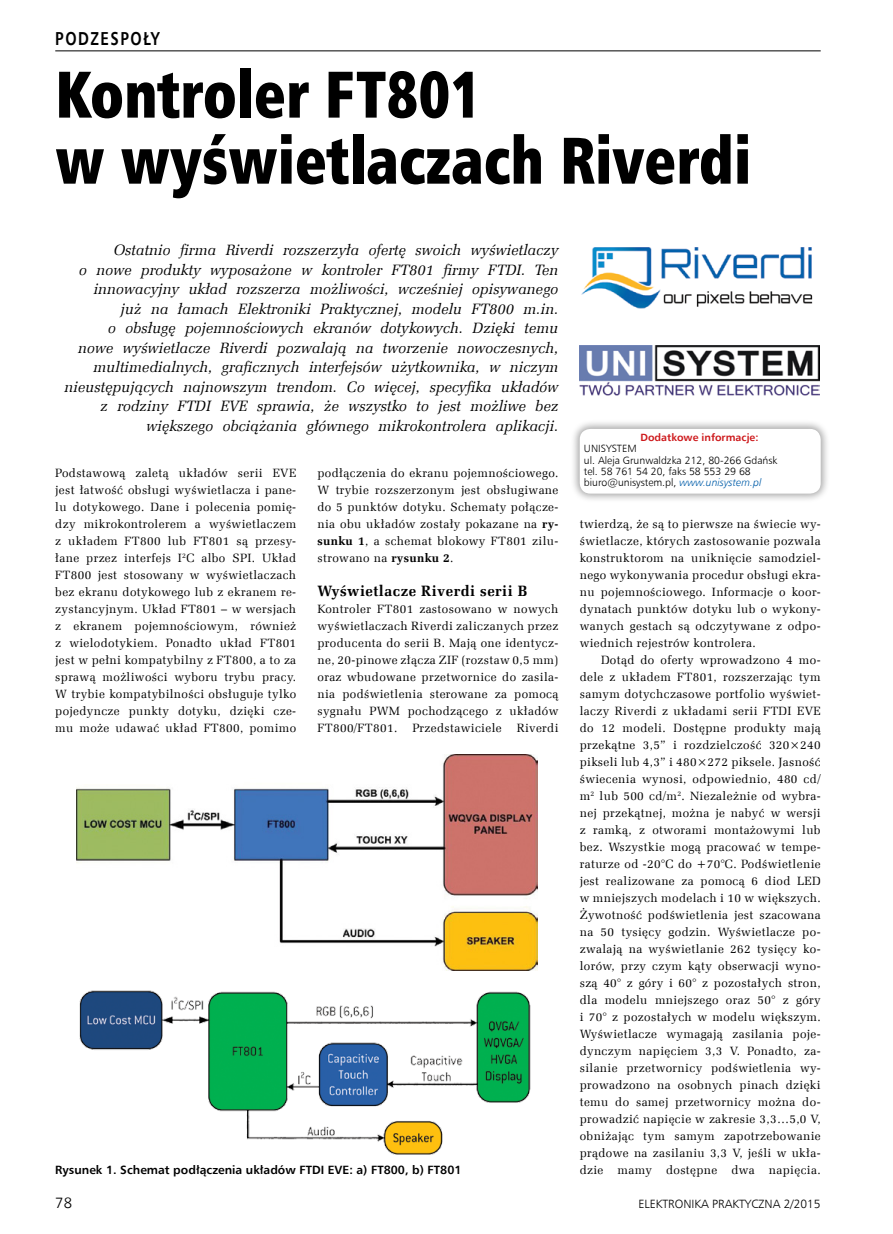
<style>
.page{position:relative;width:893px;height:1234px;background:#fff}
.page>*{position:absolute;margin:0;border:0;box-sizing:border-box;transform-origin:0 0}
._9_Tytul{font:66px/66px "Humnst 777 X Blk Cn EU";color:#000;scale:.9 1}
.t1{font:700 18.75px "Humnst 777 EU";letter-spacing:.1em;color:#000;scale:.8 1}
._2_Lead{font:italic 15px/19.5px "Zapf Ellipt EU";letter-spacing:.005em;color:#000;text-align:right}
._3_Srodtytul{font:700 15px "Zapf Ellipt EU";letter-spacing:.03em;color:#000}
.t2{font:15px "Humnst 777 Lt EU";color:#000}
._1_Body{font:12px/17px "Zapf Ellipt EU";letter-spacing:.03em;color:#000;text-align:justify}
._4_Podpis{font:700 12px "Humnst 777 EU";color:#000}
.t3{font:12px "Humnst 777 Lt EU";color:#000}
.t4{font:10.5px "Humnst 777 Lt EU";color:#000}
.t5{font:700 10.5px "Humnst 777 EU";color:#cd171a}
.s1{font-weight:700}
.s2{font-style:italic;color:#005da9}
</style>
<div class="page">
<hr style="left:55px;top:51px;width:766px;height:1px;background:#000">
<div style="left:570px;top:419px;width:261px;height:84px;background:#000;opacity:.35"></div>
<div style="left:580px;top:429px;width:241px;height:64px;background:#fff;border-radius:11px"></div>
<img style="left:580px;top:345px;width:240px;height:51px">
<img style="left:76px;top:754px;width:462px;height:215px">
<img style="left:79px;top:990px;width:452px;height:165px">
<img style="left:581px;top:247px;width:232px;height:62px">
<p class="t1" style="left:55px;top:27px;width:132px">PODZESPOŁY</p>
<p class="_9_Tytul" style="left:55px;top:62px;width:775px">Kontroler FT801<br>w wyświetlaczach Riverdi</p>
<p class="_2_Lead" style="left:65px;top:241px;width:495px">Ostatnio firma Riverdi rozszerzyła ofertę swoich wyświetlaczy<br>o nowe produkty wyposażone w kontroler FT801 firmy FTDI. Ten innowacyjny układ rozszerza możliwości, wcześniej opisywanego<br>już na łamach Elektroniki Praktycznej, modelu FT800 m.in.<br>o obsługę pojemnościowych ekranów dotykowych. Dzięki temu<br>nowe wyświetlacze Riverdi pozwalają na tworzenie nowoczesnych, multimedialnych, graficznych interfejsów użytkownika, w niczym nieustępujących najnowszym trendom. Co więcej, specyfika układów z rodziny FTDI EVE sprawia, że wszystko to jest możliwe bez większego obciążania głównego mikrokontrolera aplikacji.</p>
<p class="_1_Body" style="left:317px;top:464px;width:242px">podłączenia do ekranu pojemnościowego.<br>W trybie rozszerzonym jest obsługiwane do 5 punktów dotyku. Schematy połącze&shy;nia obu układów zostały pokazane na <span class="s1">ry&shy;sunku 1</span>, a schemat blokowy FT801 zilu&shy;strowano na <span class="s1">rysunku 2</span>.</p>
<p class="_3_Srodtytul" style="left:317px;top:581px;width:211px">Wyświetlacze Riverdi serii B</p>
<p class="_1_Body" style="left:317px;top:600px;width:242px">Kontroler FT801 zastosowano w nowych wyświetlaczach Riverdi zaliczanych przez producenta do serii B. Mają one identycz&shy;ne, 20-pinowe złącza ZIF (rozstaw 0,5 mm) oraz wbudowane przetwornice do zasila&shy;nia podświetlenia sterowane za pomocą sygnału PWM pochodzącego z układów FT800/FT801.</p>
<p class="_1_Body" style="left:55px;top:464px;width:242px">Podstawową zaletą układów serii EVE jest łatwość obsługi wyświetlacza i pane&shy;lu dotykowego. Dane i polecenia pomię&shy;dzy mikrokontrolerem a wyświetlaczem z układem FT800 lub FT801 są przesy&shy;łane przez interfejs I<sup>2</sup>C albo SPI. Układ FT800 jest stosowany w wyświetlaczach bez ekranu dotykowego lub z ekranem re&shy;zystancyjnym. Układ FT801 – w wersjach z ekranem pojemnościowym, również z wielodotykiem. Ponadto układ FT801 jest w pełni kompatybilny z FT800, a to za sprawą możliwości wyboru trybu pracy.<br>W trybie kompatybilności obsługuje tylko pojedyncze punkty dotyku, dzięki cze&shy;mu może udawać układ FT800, pomimo</p>
<p class="_1_Body" style="left:412px;top:719px;width:91px">Przedstawiciele</p>
<p class="_1_Body" style="left:517px;top:719px;width:43px">Riverdi</p>
<p class="_4_Podpis" style="left:55px;top:1162px;width:408px">Rysunek 1. Schemat podłączenia układów FTDI EVE: a) FT800, b) FT801</p>
<p class="t5" style="left:640px;top:430px;width:120px">Dodatkowe informacje:</p>
<p class="t4" style="left:584px;top:442px;width:54px">UNISYSTEM</p>
<p class="t4" style="left:584px;top:453px;width:195px">ul. Aleja Grunwaldzka 212, 80-266 Gdańsk</p>
<p class="t4" style="left:584px;top:464px;width:168px">tel. 58 761 54 20, faks 58 553 29 68</p>
<p class="t4" style="left:584px;top:476px;width:179px">biuro@unisystem.pl, <span class="s2">www.unisystem.pl</span></p>
<p class="_1_Body" style="left:580px;top:515px;width:242px">twierdzą, że są to pierwsze na świecie wy&shy;świetlacze, których zastosowanie pozwala konstruktorom na uniknięcie samodziel&shy;nego wykonywania procedur obsługi ekra&shy;nu pojemnościowego. Informacje o koor&shy;dynatach punktów dotyku lub o wykony&shy;wanych gestach są odczytywane z odpo&shy;wiednich rejestrów kontrolera.</p>
<p class="_1_Body" style="left:580px;top:651px;width:242px;text-indent:21px">Dotąd do oferty wprowadzono 4 mo&shy;dele z układem FT801, rozszerzając tym samym dotychczasowe portfolio wyświet&shy;laczy Riverdi z układami serii FTDI EVE do 12 modeli. Dostępne produkty mają przekątne 3,5” i rozdzielczość 320×240 pikseli lub 4,3” i 480×272 piksele. Jasność świecenia wynosi, odpowiednio, 480 cd/ m<sup>2</sup> lub 500 cd/m<sup>2</sup>. Niezależnie od wybra&shy;nej przekątnej, można je nabyć w wersji z ramką, z otworami montażowymi lub bez. Wszystkie mogą pracować w tempe&shy;raturze od -20°C do +70°C. Podświetlenie jest realizowane za pomocą 6 diod LED w mniejszych modelach i 10 w większych.<br>Żywotność podświetlenia jest szacowana na 50 tysięcy godzin. Wyświetlacze po&shy;zwalają na wyświetlanie 262 tysięcy ko&shy;lorów, przy czym kąty obserwacji wyno&shy;szą 40° z góry i 60° z pozostałych stron, dla modelu mniejszego oraz 50° z góry i 70° z pozostałych w modelu większym.<br>Wyświetlacze wymagają zasilania poje&shy;dynczym napięciem 3,3 V. Ponadto, za&shy;silanie przetwornicy podświetlenia wy&shy;prowadzono na osobnych pinach dzięki temu do samej przetwornicy można do&shy;prowadzić napięcie w zakresie 3,3…5,0 V, obniżając tym samym zapotrzebowanie prądowe na zasilaniu 3,3 V, jeśli w ukła&shy;dzie mamy dostępne dwa napięcia.</p>
<p class="t2" style="left:55px;top:1193px;width:18px">78</p>
<p class="t3" style="left:638px;top:1196px;width:184px">ELEKTRONIKA PRAKTYCZNA 2/2015</p>
</div>
